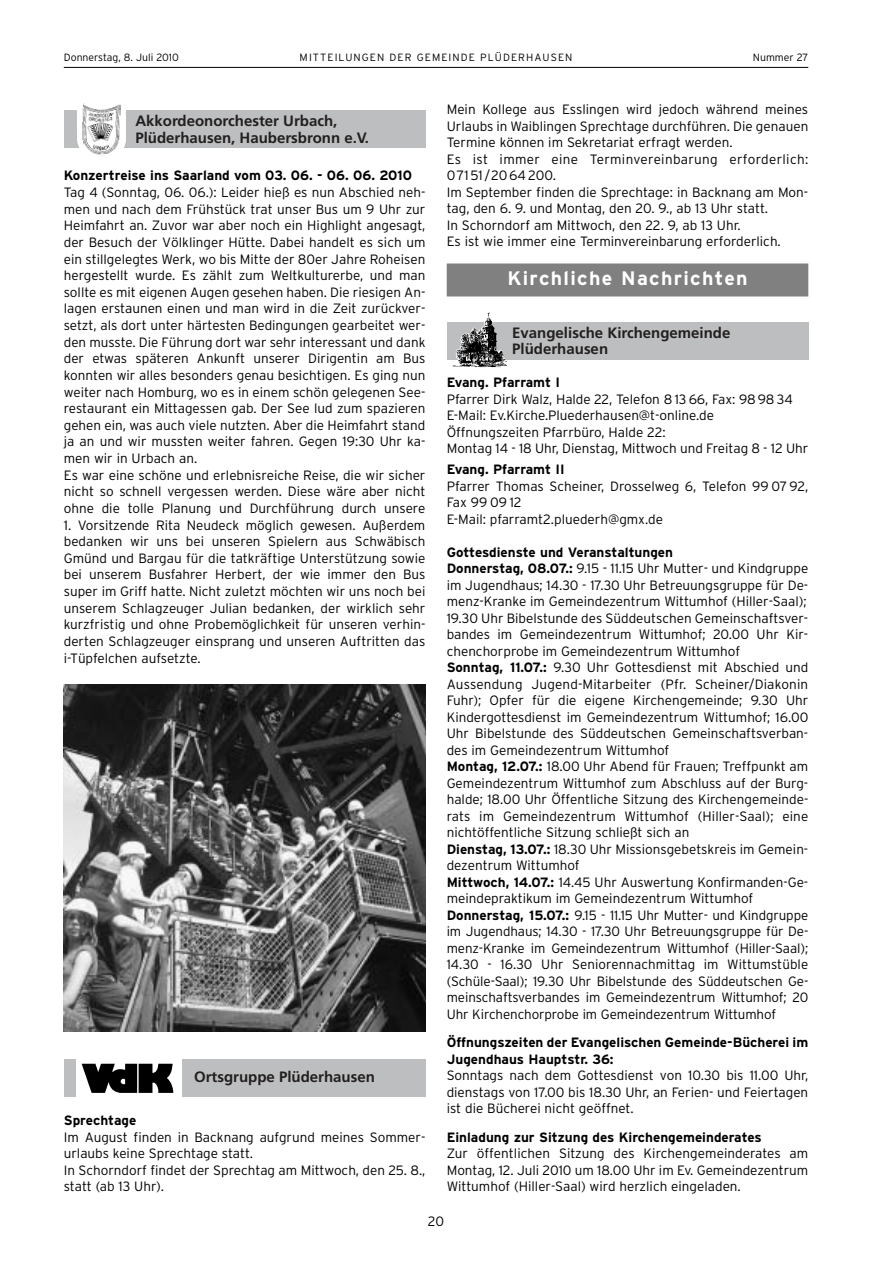
<style>
.page{position:relative;width:893px;height:1263px;background:#fff}
.page>*{position:absolute;margin:0;border:0;box-sizing:border-box;transform-origin:0 0}
.t1{font:700 19.5px "Interstate";letter-spacing:.07em;color:#fff}
.t2{font:700 15px/16.5px "Frutiger";color:#231f1f}
.t3{font:300 13.5px/16.5px "Interstate";color:#000}
.t4{font:700 13.5px/16.5px "Interstate";color:#000}
.t5{font:300 10.5px "Interstate";letter-spacing:.105em;color:#000}
.t6{font:300 10.5px "Interstate";color:#000}
.s1{font-weight:700}
</style>
<div class="page">
<hr style="left:64px;top:67px;width:744px;height:1px;background:#000">
<div style="left:64px;top:1060px;width:361px;height:37px;background:#bcbec0"></div>
<div style="left:76px;top:1057px;width:106px;height:44px;background:#fff"></div>
<img style="left:82px;top:1063px;width:92px;height:30px">
<img style="left:64px;top:685px;width:361px;height:347px">
<div style="left:64px;top:111px;width:361px;height:37px;background:#bcbec0"></div>
<svg style="left:77px;top:111px;width:49px;height:37px"></svg>
<img style="left:82px;top:104px;width:40px;height:53px">
<div style="left:446px;top:264px;width:362px;height:33px;background:#808080"></div>
<div style="left:446px;top:322px;width:362px;height:37px;background:#bcbec0"></div>
<img style="left:451px;top:313px;width:56px;height:55px">
<p class="t6" style="left:64px;top:53px;width:117px">Donnerstag, 8. Juli 2010</p>
<p class="t5" style="left:299px;top:53px;width:274px">MITTEILUNGEN DER GEMEINDE PLÜDERHAUSEN</p>
<p class="t6" style="left:752px;top:53px;width:57px">Nummer 27</p>
<p class="t2" style="left:135px;top:114px;width:235px">Akkordeonorchester Urbach,<br>Plüderhausen, Haubersbronn e.V.</p>
<p class="t3" style="left:446px;top:102px;width:363px">Mein Kollege aus Esslingen wird jedoch während meines Urlaubs in Waiblingen Sprechtage durchführen. Die genauen Termine können im Sekretariat erfragt werden.<br>Es ist immer eine Terminvereinbarung erforderlich:<br>07151/2064 200.<br>Im September finden die Sprechtage: in Backnang am Mon&shy;tag, den 6. 9. und Montag, den 20. 9., ab 13 Uhr statt.<br>In Schorndorf am Mittwoch, den 22. 9, ab 13 Uhr.<br>Es ist wie immer eine Terminvereinbarung erforderlich.</p>
<h1 class="t1" style="left:507px;top:271px;width:242px">Kirchliche Nachrichten</h1>
<p class="t4" style="left:64px;top:169px;width:350px">Konzertreise ins Saarland vom 03. 06. - 06. 06. 2010</p>
<p class="t3" style="left:64px;top:185px;width:363px">Tag 4 (Sonntag, 06. 06.): Leider hieß es nun Abschied neh&shy;men und nach dem Frühstück trat unser Bus um 9 Uhr zur Heimfahrt an. Zuvor war aber noch ein Highlight angesagt, der Besuch der Völklinger Hütte. Dabei handelt es sich um ein stillgelegtes Werk, wo bis Mitte der 80er Jahre Roheisen hergestellt wurde. Es zählt zum Weltkulturerbe, und man sollte es mit eigenen Augen gesehen haben. Die riesigen An&shy;lagen erstaunen einen und man wird in die Zeit zurückver&shy;setzt, als dort unter härtesten Bedingungen gearbeitet wer&shy;den musste. Die Führung dort war sehr interessant und dank der etwas späteren Ankunft unserer Dirigentin am Bus konnten wir alles besonders genau besichtigen. Es ging nun weiter nach Homburg, wo es in einem schön gelegenen See&shy;restaurant ein Mittagessen gab. Der See lud zum spazieren gehen ein, was auch viele nutzten. Aber die Heimfahrt stand ja an und wir mussten weiter fahren. Gegen 19:30 Uhr ka&shy;men wir in Urbach an.<br>Es war eine schöne und erlebnisreiche Reise, die wir sicher nicht so schnell vergessen werden. Diese wäre aber nicht ohne die tolle Planung und Durchführung durch unsere</p>
<p class="t3" style="left:64px;top:518px;width:363px;text-align:justify">1. Vorsitzende Rita Neudeck möglich gewesen. Außerdem bedanken wir uns bei unseren Spielern aus Schwäbisch Gmünd und Bargau für die tatkräftige Unterstützung sowie bei unserem Busfahrer Herbert, der wie immer den Bus super im Griff hatte. Nicht zuletzt möchten wir uns noch bei unserem Schlagzeuger Julian bedanken, der wirklich sehr kurzfristig und ohne Probemöglichkeit für unseren verhin&shy;derten Schlagzeuger einsprang und unseren Auftritten das i-Tüpfelchen aufsetzte.</p>
<p class="t2" style="left:512px;top:325px;width:220px">Evangelische Kirchengemeinde<br>Plüderhausen</p>
<p class="t4" style="left:446px;top:375px;width:115px">Evang. Pfarramt I</p>
<p class="t3" style="left:446px;top:392px;width:363px">Pfarrer Dirk Walz, Halde 22, Telefon 8 13 66, Fax: 98 98 34<br>E-Mail: Ev.Kirche.Pluederhausen@t-online.de Öffnungszeiten Pfarrbüro, Halde 22:<br>Montag 14 - 18 Uhr, Dienstag, Mittwoch und Freitag 8 - 12 Uhr</p>
<p class="t4" style="left:446px;top:462px;width:119px">Evang. Pfarramt II</p>
<p class="t3" style="left:446px;top:479px;width:363px">Pfarrer Thomas Scheiner, Drosselweg 6, Telefon 99 07 92,<br>Fax 99 09 12<br>E-Mail: pfarramt2.pluederh@gmx.de</p>
<p class="t3" style="left:446px;top:545px;width:363px"><span class="s1">Gottesdienste und Veranstaltungen<br>Donnerstag, 08.07.:</span> 9.15 - 11.15 Uhr Mutter- und Kindgruppe im Jugendhaus; 14.30 - 17.30 Uhr Betreuungsgruppe für De&shy;menz-Kranke im Gemeindezentrum Wittumhof (Hiller-Saal); 19.30 Uhr Bibelstunde des Süddeutschen Gemeinschaftsver&shy;bandes im Gemeindezentrum Wittumhof; 20.00 Uhr Kir&shy;chenchorprobe im Gemeindezentrum Wittumhof<br><span class="s1">Sonntag, 11.07.:</span> 9.30 Uhr Gottesdienst mit Abschied und Aussendung Jugend-Mitarbeiter (Pfr. Scheiner/Diakonin Fuhr); Opfer für die eigene Kirchengemeinde; 9.30 Uhr Kindergottesdienst im Gemeindezentrum Wittumhof; 16.00<br>Uhr Bibelstunde des Süddeutschen Gemeinschaftsverban&shy;des im Gemeindezentrum Wittumhof<br><span class="s1">Montag, 12.07.:</span> 18.00 Uhr Abend für Frauen; Treffpunkt am Gemeindezentrum Wittumhof zum Abschluss auf der Burg&shy;halde; 18.00 Uhr Öffentliche Sitzung des Kirchengemeinde&shy;rats im Gemeindezentrum Wittumhof (Hiller-Saal); eine nichtöffentliche Sitzung schließt sich an<br><span class="s1">Dienstag, 13.07.:</span> 18.30 Uhr Missionsgebetskreis im Gemein&shy;dezentrum Wittumhof<br><span class="s1">Mittwoch, 14.07.:</span> 14.45 Uhr Auswertung Konfirmanden-Ge&shy;meindepraktikum im Gemeindezentrum Wittumhof <span class="s1">Donnerstag, 15.07.:</span> 9.15 - 11.15 Uhr Mutter- und Kindgruppe im Jugendhaus; 14.30 - 17.30 Uhr Betreuungsgruppe für De&shy;menz-Kranke im Gemeindezentrum Wittumhof (Hiller-Saal); 14.30 - 16.30 Uhr Seniorennachmittag im Wittumstüble (Schüle-Saal); 19.30 Uhr Bibelstunde des Süddeutschen Ge&shy;meinschaftsverbandes im Gemeindezentrum Wittumhof; 20<br>Uhr Kirchenchorprobe im Gemeindezentrum Wittumhof</p>
<p class="t4" style="left:446px;top:1035px;width:363px">Öffnungszeiten der Evangelischen Gemeinde-Bücherei im<br>Jugendhaus Hauptstr. 36:</p>
<p class="t3" style="left:446px;top:1068px;width:363px;text-align:justify">Sonntags nach dem Gottesdienst von 10.30 bis 11.00 Uhr, dienstags von 17.00 bis 18.30 Uhr, an Ferien- und Feiertagen ist die Bücherei nicht geöffnet.</p>
<p class="t4" style="left:446px;top:1130px;width:316px">Einladung zur Sitzung des Kirchengemeinderates</p>
<p class="t3" style="left:446px;top:1147px;width:363px;text-align:justify">Zur öffentlichen Sitzung des Kirchengemeinderates am Montag, 12. Juli 2010 um 18.00 Uhr im Ev. Gemeindezentrum Wittumhof (Hiller-Saal) wird herzlich eingeladen.</p>
<p class="t2" style="left:194px;top:1070px;width:182px">Ortsgruppe Plüderhausen</p>
<p class="t4" style="left:64px;top:1113px;width:74px">Sprechtage</p>
<p class="t3" style="left:64px;top:1130px;width:363px">Im August finden in Backnang aufgrund meines Sommer&shy;urlaubs keine Sprechtage statt.<br>In Schorndorf findet der Sprechtag am Mittwoch, den 25. 8., statt (ab 13 Uhr).</p>
<p class="t3" style="left:428px;top:1214px;width:18px">20</p>
</div>
